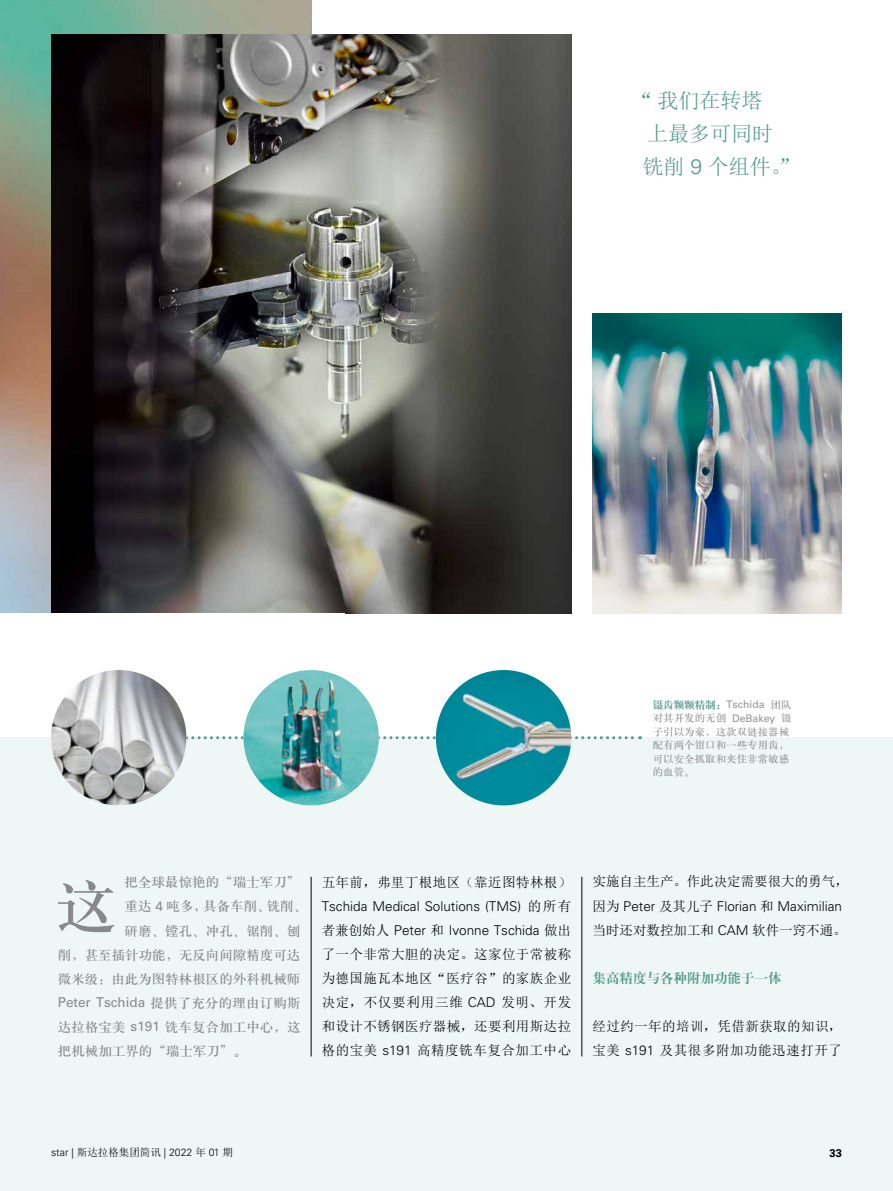
<style>
.page{position:relative;width:893px;height:1191px;background:#fff}
.page>*{position:absolute;margin:0;border:0;box-sizing:border-box;transform-origin:0 0}
.t1{font:61.5px "H Ya 3 gj";color:#898989}
.t2{font:21px/33px "Sim Sun";color:#56998e}
.t3{font:13.5px/24px "Sim Sun";letter-spacing:.03em;color:#000}
.t4{font:13.5px/24px "H Ya 3 gj";color:#898989}
.t5{font:300 13.5px/24px "Univers LT Std";color:#000}
.t6{font:13.5px "Sim Sun";color:#000}
.t7{font:13.5px "Univers LT Std";color:#898989}
.t8{font:13.5px "H Ya 4 gj";color:#56998e}
.t9{font:700 11.25px "Univers LT Std";color:#000}
.t10{font:10.5px/13.5px "H Ya 3 gj";color:#949495}
.t11{font:300 10.5px "Univers LT Std";color:#000}
.t12{font:10.5px "H Ya 4 gj";color:#56998e}
.s1{font-family:"Univers LT Std";font-weight:300}
.s2{font-family:"Univers LT Std";color:#949495}
.s3{font-family:"H Ya 3 gj";color:#949495}
.s4{font-family:"Univers LT Std"}
.s5{font-family:"ST Zhongsong"}
.s6{font-family:"H Ya 3 gj"}
.s7{font-family:"Sim Sun";font-weight:400}
</style>
<div class="page">
<img style="left:0;top:0;width:311px;height:613px">
<img style="left:51px;top:34px;width:520px;height:580px">
<img style="left:592px;top:314px;width:250px;height:299px">
<div style="left:0;top:738px;width:893px;height:453px;background:#eef7f5"></div>
<svg style="left:186px;top:736px;width:454px;height:3px"></svg>
<img style="left:436px;top:670px;width:135px;height:135px;border-radius:68px">
<img style="left:243px;top:670px;width:136px;height:135px;border-radius:68px">
<img style="left:51px;top:670px;width:135px;height:135px;border-radius:68px">
<hr style="left:581px;top:876px;width:1px;height:180px;background:#000">
<hr style="left:311px;top:876px;width:1px;height:180px;background:#000">
<h2 class="t2" style="left:642px;top:84px;width:151px;text-indent:-10px">“ 我们在转塔<br>上最多可同时铣削 <span class="s1">9</span> 个组件。</h2>
<h2 class="t2" style="left:778px;top:150px;width:22px">”</h2>
<p class="t12" style="left:653px;top:699px;width:141px">镊齿颗颗精制：<span class="s2">Tschida</span> <span class="s3">团队</span></p>
<p class="t10" style="left:653px;top:711px;width:141px">对其开发的无创 <span class="s4">DeBakey</span> 镊子引以为豪，这款双链接器械配有两个钳口和一些专用齿，可以安全抓取和夹住非常敏感的血管。</p>
<h1 class="t1" style="left:55px;top:875px;width:63px">这</h1>
<p class="t4" style="left:125px;top:870px;width:177px">把全球最惊艳的“瑞士军刀”</p>
<p class="t4" style="left:125px;top:894px;width:184px">重达 <span class="s4">4</span> 吨多，具备车削、铣削、</p>
<p class="t4" style="left:125px;top:918px;width:177px">研磨、<span class="s5">镗</span>孔、冲孔、锯削、刨</p>
<p class="t4" style="left:58px;top:942px;width:244px">削，甚至插针功能，无反向间隙精度可达</p>
<p class="t4" style="left:58px;top:966px;width:244px">微米级：由此为图特林根区的外科机械师</p>
<p class="t7" style="left:58px;top:994px;width:244px">Peter Tschida <span class="s6">提供了充分的理由订购斯</span></p>
<p class="t4" style="left:58px;top:1014px;width:244px">达拉格宝美 <span class="s4">s191</span> 铣车复合加工中心，这把机械加工界的“瑞士军刀”。</p>
<p class="t3" style="left:322px;top:869px;width:251px">五年前，弗里丁根地区（靠近图特林根）</p>
<p class="t5" style="left:322px;top:893px;width:251px">Tschida Medical Solutions (TMS) <span class="s7">的所有者兼创始人</span> Peter <span class="s7">和</span> Ivonne Tschida <span class="s7">做出</span></p>
<p class="t3" style="left:322px;top:941px;width:251px;text-align:justify">了一个非常大胆的决定。这家位于常被称为德国施瓦本地区“医疗谷”的家族企业决定，不仅要利用三维 <span class="s1">CAD</span> 发明、开发和设计不锈钢医疗器械，还要利用斯达拉格的宝美 <span class="s1">s191</span> 高精度铣车复合加工中心</p>
<p class="t6" style="left:592px;top:875px;width:258px">实施自主生产。作此决定需要很大的勇气，</p>
<p class="t5" style="left:592px;top:893px;width:251px"><span class="s7">因为</span> Peter <span class="s7">及其儿子</span> Florian <span class="s7">和</span> Maximilian</p>
<p class="t6" style="left:592px;top:923px;width:256px">当时还对数控加工和 <span class="s1">CAM</span> 软件一窍不通。</p>
<p class="t8" style="left:592px;top:971px;width:190px">集高精度与各种附加功能于一体</p>
<p class="t3" style="left:592px;top:1013px;width:251px">经过约一年的培训，凭借新获取的知识，宝美 <span class="s1">s191</span> 及其很多附加功能迅速打开了</p>
<p class="t11" style="left:51px;top:1146px;width:184px">star | <span class="s7">斯达拉格集团简讯</span> | 2022 <span class="s7">年</span> 01 <span class="s7">期</span></p>
<p class="t9" style="left:829px;top:1146px;width:14px">33</p>
</div>
